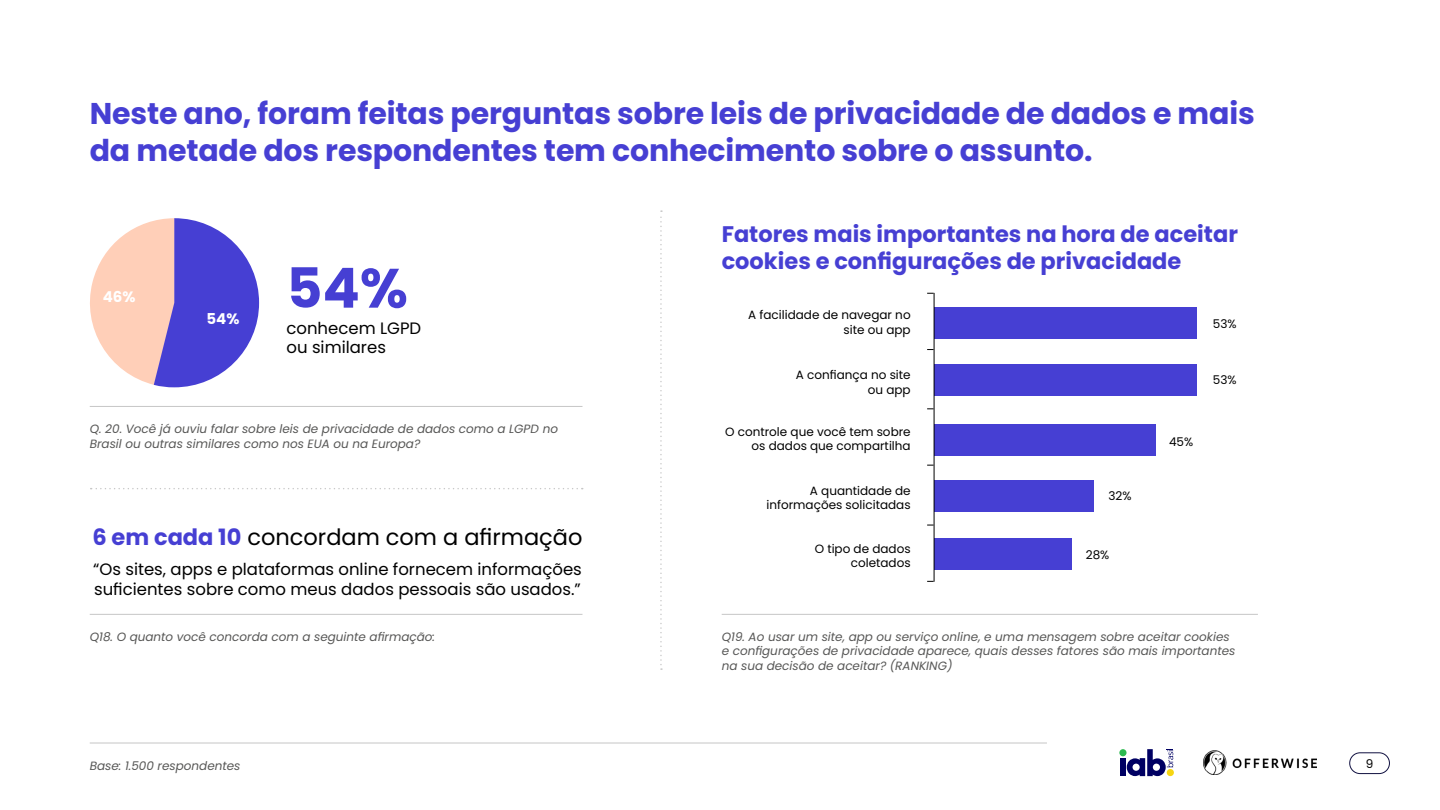
<style>
.page{position:relative;width:1440px;height:810px;background:#fff}
.page>*{position:absolute;margin:0;border:0;box-sizing:border-box;transform-origin:0 0}
.t1{font:700 55.28px "Poppins";color:#463fd3}
.t2{font:700 30px/37.5px "Poppins";letter-spacing:-.005em;color:#463fd3}
.t3{font:700 22.5px/27px "Poppins";color:#463fd3}
.t4{font:22.5px "Poppins";color:#000}
.t5{font:16.5px/19.8px "Poppins";color:#000}
.t6{font:700 15px "Poppins";color:#fff}
.t7{font:italic 12px/14.4px "Poppins";color:#575756}
.t8{font:12px/14.4px "Poppins";color:#000;text-align:right}
.s1{font-weight:700;color:#463fd3}
</style>
<div class="page">
<img style="left:1203px;top:751px;width:114px;height:23px">
<div style="left:1119px;top:749px;width:8px;height:7px;background:#2cba50;border-radius:50%"></div>
<div style="left:1120px;top:758px;width:6px;height:18px;background:#000063"></div>
<svg style="left:1127px;top:749px;width:46px;height:27px"></svg>
<hr style="left:90px;top:743px;width:957px;height:1px;background:#c6c6c6">
<hr style="left:90px;top:406px;width:492px;height:1px;background:#c6c6c6">
<hr style="left:90px;top:614px;width:492px;height:1px;background:#c6c6c6">
<hr style="left:722px;top:614px;width:536px;height:1px;background:#c6c6c6">
<div style="left:1350px;top:753px;width:40px;height:21px;border:1px solid #111141;border-radius:10px"></div>
<svg style="left:90px;top:218px;width:169px;height:169px"></svg>
<div style="left:934px;top:307px;width:263px;height:32px;background:#463fd3"></div>
<div style="left:934px;top:364px;width:263px;height:32px;background:#463fd3"></div>
<div style="left:934px;top:424px;width:222px;height:31px;background:#463fd3"></div>
<div style="left:934px;top:480px;width:160px;height:31px;background:#463fd3"></div>
<div style="left:934px;top:538px;width:137px;height:31px;background:#463fd3"></div>
<svg style="left:91px;top:488px;width:492px;height:1px"></svg>
<svg style="left:660px;top:210px;width:2px;height:460px"></svg>
<hr style="left:934px;top:293px;width:1px;height:289px;background:#000">
<h2 class="t2" style="left:90px;top:95px;width:1167px">Neste ano, foram feitas perguntas sobre leis de privacidade de dados e mais da metade dos respondentes tem conhecimento sobre o assunto.</h2>
<p class="t6" style="left:103px;top:288px;width:34px">46%</p>
<p class="t6" style="left:206px;top:310px;width:34px">54%</p>
<h1 class="t1" style="left:287px;top:256px;width:123px">54%</h1>
<h3 class="t5" style="left:286px;top:318px;width:136px">conhecem LGPD ou similares</h3>
<p class="t7" style="left:90px;top:422px;width:470px">Q. 20. Você já ouviu falar sobre leis de privacidade de dados como a LGPD no<br>Brasil ou outras similares como nos EUA ou na Europa?</p>
<h3 class="t4" style="left:93px;top:524px;width:491px"><span class="s1">6 em cada 10</span> concordam com a afirmação</h3>
<h3 class="t5" style="left:93px;top:560px;width:490px">“Os sites, apps e plataformas online fornecem informações suficientes sobre como meus dados pessoais são usados.”</h3>
<h3 class="t3" style="left:722px;top:221px;width:518px">Fatores mais importantes na hora de aceitar cookies e configurações de privacidade</h3>
<p class="t8" style="left:748px;top:308px;width:164px">A facilidade de navegar no site ou app</p>
<p class="t8" style="left:1213px;top:317px;width:25px">53%</p>
<p class="t8" style="left:1213px;top:373px;width:25px">53%</p>
<p class="t8" style="left:796px;top:368px;width:116px">A confiança no site ou app</p>
<p class="t8" style="left:725px;top:425px;width:187px">O controle que você tem sobre os dados que compartilha</p>
<p class="t8" style="left:767px;top:483px;width:146px">A quantidade de informações solicitadas</p>
<p class="t8" style="left:815px;top:541px;width:97px">O tipo de dados coletados</p>
<p class="t8" style="left:1109px;top:489px;width:25px">32%</p>
<p class="t8" style="left:1086px;top:547px;width:25px">28%</p>
<p class="t8" style="left:1169px;top:434px;width:26px">45%</p>
<p class="t7" style="left:90px;top:630px;width:347px">Q18. O quanto você concorda com a seguinte afirmação:</p>
<p class="t7" style="left:722px;top:630px;width:515px">Q19. Ao usar um site, app ou serviço online, e uma mensagem sobre aceitar cookies e configurações de privacidade aparece, quais desses fatores são mais importantes na sua decisão de aceitar? (RANKING)</p>
<p class="t7" style="left:90px;top:758px;width:152px">Base: 1.500 respondentes</p>
<p class="t8" style="left:1366px;top:757px;width:9px">9</p>
</div>
